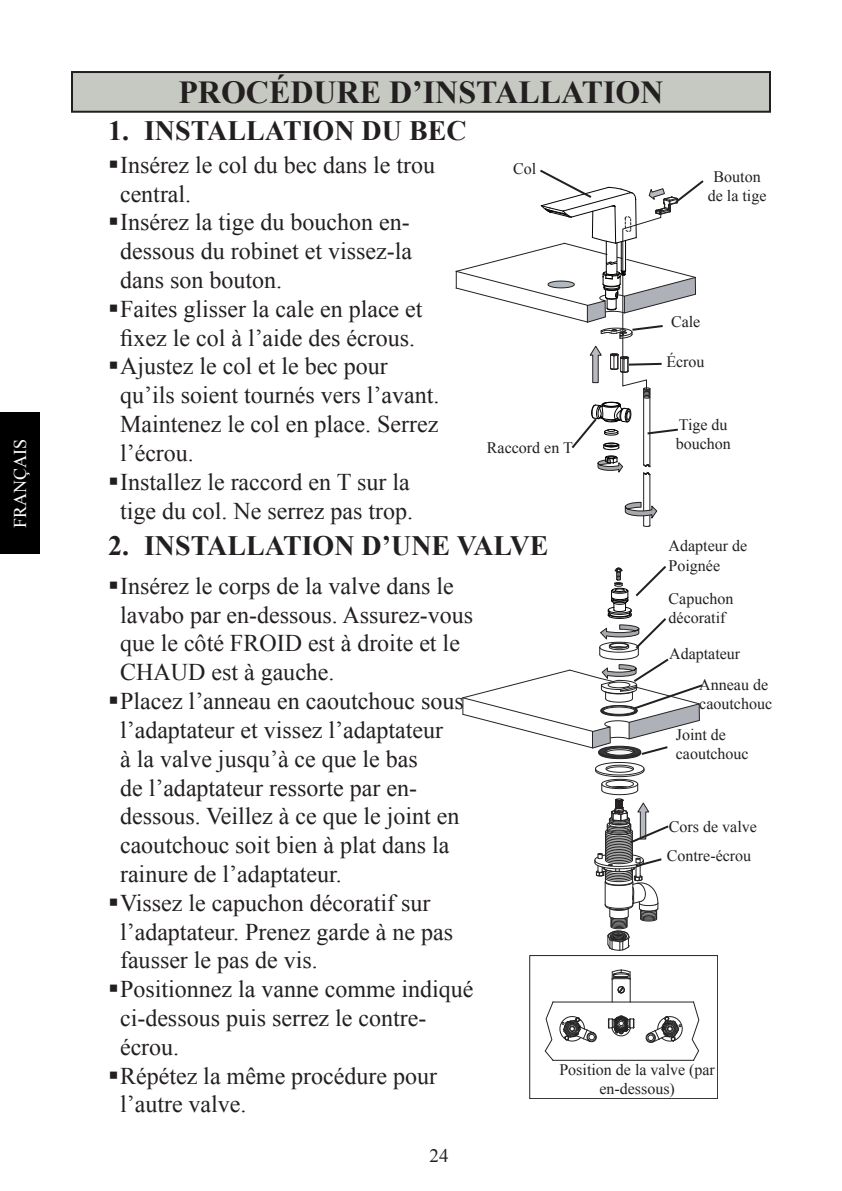
<style>
.page{position:relative;width:842px;height:1191px;background:#fff}
.page>*{position:absolute;margin:0;border:0;box-sizing:border-box;transform-origin:0 0}
.t1{font:700 32px "Times New Roman";color:#231f20}
.t2{font:700 28px "Times New Roman";color:#231f20}
.t3{font:24px/28.8px "Times New Roman";color:#231f20}
.t4{font:19px "Times New Roman";color:#231f20}
.t5{font:18px "Times New Roman";color:#fff}
.t6{font:16px/19.2px "Times New Roman";color:#231f20}
</style>
<div class="page">
<hr style="left:649px;top:475px;width:1px;height:50px;background:#221f20">
<svg style="left:643px;top:525px;width:7px;height:2px"></svg>
<hr style="left:643px;top:473px;width:1px;height:52px;background:#221f20">
<svg style="left:625px;top:502px;width:32px;height:17px"></svg>
<svg style="left:456px;top:169px;width:248px;height:306px"></svg>
<hr style="left:553px;top:1001px;width:140px;height:1px;background:#232323">
<svg style="left:691px;top:1001px;width:9px;height:60px"></svg>
<hr style="left:553px;top:1060px;width:140px;height:1px;background:#232323">
<svg style="left:645px;top:1016px;width:38px;height:27px"></svg>
<svg style="left:544px;top:1001px;width:53px;height:60px"></svg>
<svg style="left:608px;top:1015px;width:26px;height:21px"></svg>
<svg style="left:611px;top:969px;width:20px;height:33px"></svg>
<div style="left:529px;top:955px;width:189px;height:144px;border:1px solid #232323"></div>
<svg style="left:462px;top:566px;width:241px;height:385px"></svg>
<div style="left:72px;top:72px;width:698px;height:40px;background:#c6c8c2"></div>
<div style="left:71px;top:71px;width:700px;height:42px;border:2px solid #231f20"></div>
<div style="left:0;top:412px;width:40px;height:142px;background:#000"></div>
<p class="t5" style="left:8px;top:528px;width:91px;rotate:-90deg">Français</p>
<h1 class="t1" style="left:178px;top:70px;width:485px">PROCÉDURE D’INSTALLATION</h1>
<p class="t2" style="left:108px;top:111px;width:360px">1. INSTALLATION DU BEC</p>
<p class="t3" style="left:120px;top:150px;width:317px;text-indent:-12px">▪Insérez le col du bec dans le trou central.</p>
<p class="t3" style="left:120px;top:208px;width:293px;text-align:justify;text-indent:-12px">▪Insérez la tige du bouchon en&shy;dessous du robinet et vissez-la dans son bouton.</p>
<p class="t3" style="left:108px;top:294px;width:316px;text-align:center">▪Faites glisser la cale en place et fixez le col à l’aide des écrous.</p>
<p class="t3" style="left:120px;top:352px;width:320px;text-indent:-12px">▪Ajustez le col et le bec pour qu’ils soient tournés vers l’avant.<br>Maintenez le col en place. Serrez l’écrou.</p>
<p class="t3" style="left:108px;top:467px;width:303px;text-align:center">▪Installez le raccord en T sur la tige du col. Ne serrez pas trop.</p>
<p class="t6" style="left:513px;top:158px;width:25px">Col</p>
<p class="t6" style="left:708px;top:166px;width:60px;text-align:center">Bouton de la tige</p>
<p class="t6" style="left:671px;top:312px;width:31px">Cale</p>
<p class="t6" style="left:666px;top:352px;width:40px">Écrou</p>
<p class="t6" style="left:676px;top:415px;width:57px">Tige du bouchon</p>
<p class="t6" style="left:487px;top:438px;width:87px">Raccord en T</p>
<p class="t2" style="left:108px;top:526px;width:442px">2. INSTALLATION D’UNE VALVE</p>
<p class="t3" style="left:120px;top:571px;width:355px;text-indent:-12px">▪Insérez le corps de la valve dans le lavabo par en-dessous. Assurez-vous que le côté FROID</p>
<p class="t3" style="left:308px;top:628px;width:153px">est à droite et le</p>
<p class="t3" style="left:120px;top:657px;width:35px">CHAUD</p>
<p class="t3" style="left:211px;top:657px;width:121px">est à gauche.</p>
<p class="t3" style="left:120px;top:686px;width:345px;text-indent:-12px">▪Placez l’anneau en caoutchouc sous l’adaptateur et vissez l’adaptateur<br>à la valve jusqu’à ce que le bas<br>de l’adaptateur ressorte par en&shy;dessous. Veillez à ce que le joint en caoutchouc soit bien à plat dans la rainure de l’adaptateur.</p>
<p class="t3" style="left:120px;top:888px;width:335px;text-indent:-12px">▪Vissez le capuchon décoratif sur l’adaptateur. Prenez garde à ne pas fausser le pas de vis.</p>
<p class="t3" style="left:120px;top:974px;width:355px;text-indent:-12px">▪Positionnez la vanne comme indiqué ci-dessous puis serrez le contre&shy;écrou.</p>
<p class="t3" style="left:120px;top:1060px;width:319px;text-indent:-12px">▪Répétez la même procédure pour l’autre valve.</p>
<p class="t6" style="left:669px;top:536px;width:80px">Adapteur de<br>Poignée</p>
<p class="t6" style="left:669px;top:588px;width:66px">Capuchon décoratif</p>
<p class="t6" style="left:699px;top:638px;width:70px;line-height:30.6px;text-indent:-30px">Adaptateur<br>Anneau de</p>
<p class="t6" style="left:676px;top:688px;width:98px;line-height:30.8px;text-indent:23px">caoutchouc<br>Joint de</p>
<p class="t6" style="left:676px;top:744px;width:74px">caoutchouc</p>
<p class="t6" style="left:667px;top:811px;width:92px;line-height:29.4px">Cors de valve<br>Contre-écrou</p>
<p class="t6" style="left:559px;top:1060px;width:157px;text-align:center">Position de la valve (par en-dessous)</p>
<p class="t4" style="left:429px;top:1142px;width:20px">24</p>
</div>
